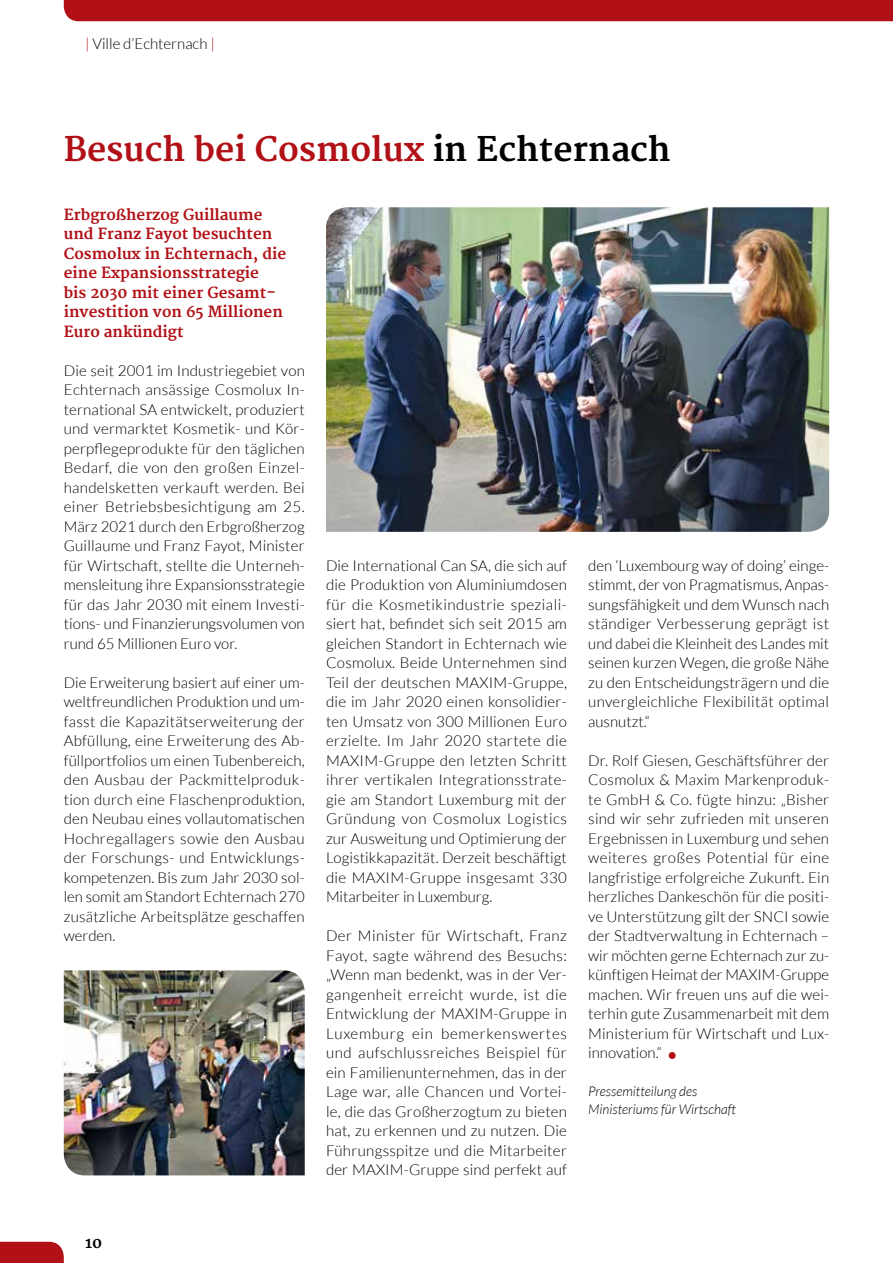
<style>
.page{position:relative;width:893px;height:1263px;background:#fff}
.page>*{position:absolute;margin:0;border:0;box-sizing:border-box;transform-origin:0 0}
.t1{font:300 75px "Lato";color:#b11116}
.t2{font:700 33px "Merriweather";color:#b11116}
.t3{font:300 15px/19.5px "Lato";letter-spacing:.01em;color:#000;text-align:justify}
.t4{font:700 15px/19.5px "Merriweather";color:#b11116}
.t5{font:700 15px "Merriweather";color:#000}
.t6{font:italic 300 13.5px/18px "Lato";color:#000}
.s1{color:#b11116}
.s2{color:#000}
</style>
<div class="page">
<img style="left:326px;top:207px;width:503px;height:325px">
<img style="left:64px;top:970px;width:241px;height:205px">
<div style="left:64px;top:0;width:829px;height:21px;background:#b11116"></div>
<svg style="left:0;top:1242px;width:64px;height:21px"></svg>
<p class="t3" style="left:85px;top:34px;width:131px"><span class="s1">|</span> Ville d’Echternach <span class="s1">|</span></p>
<h2 class="t2" style="left:64px;top:130px;width:608px">Besuch bei Cosmolux <span class="s2">in Echternach</span></h2>
<p class="t4" style="left:64px;top:205px;width:224px">Erbgroßherzog Guillaume und Franz Fayot besuchten<br>Cosmolux in Echternach, die eine Expansionsstrategie<br>bis 2030 mit einer Gesamt&shy;investition von 65 Millionen<br>Euro ankündigt</p>
<p class="t3" style="left:64px;top:361px;width:243px">Die seit 2001 im Industriegebiet von Echternach ansässige Cosmolux In&shy;ternational SA entwickelt, produziert und vermarktet Kosmetik- und Kör&shy;perpflegeprodukte für den täglichen Bedarf, die von den großen Einzel&shy;handelsketten verkauft werden. Bei einer Betriebsbesichtigung am 25.<br>März 2021 durch den Erbgroßherzog Guillaume und Franz Fayot, Minister für Wirtschaft, stellte die Unterneh&shy;mensleitung ihre Expansionsstrategie für das Jahr 2030 mit einem Investi&shy;tions- und Finanzierungsvolumen von rund 65 Millionen Euro vor.</p>
<p class="t3" style="left:64px;top:673px;width:243px">Die Erweiterung basiert auf einer um&shy;weltfreundlichen Produktion und um&shy;fasst die Kapazitätserweiterung der Abfüllung, eine Erweiterung des Ab&shy;füllportfolios um einen Tubenbereich, den Ausbau der Packmittelproduk&shy;tion durch eine Flaschenproduktion, den Neubau eines vollautomatischen Hochregallagers sowie den Ausbau der Forschungs- und Entwicklungs&shy;kompetenzen. Bis zum Jahr 2030 sol&shy;len somit am Standort Echternach 270 zusätzliche Arbeitsplätze geschaffen werden.</p>
<p class="t3" style="left:326px;top:556px;width:243px">Die International Can SA, die sich auf die Produktion von Aluminiumdosen für die Kosmetikindustrie speziali&shy;siert hat, befindet sich seit 2015 am gleichen Standort in Echternach wie Cosmolux. Beide Unternehmen sind Teil der deutschen MAXIM-Gruppe, die im Jahr 2020 einen konsolidier&shy;ten Umsatz von 300 Millionen Euro erzielte. Im Jahr 2020 startete die MAXIM-Gruppe den letzten Schritt ihrer vertikalen Integrationsstrate&shy;gie am Standort Luxemburg mit der Gründung von Cosmolux Logistics zur Ausweitung und Optimierung der Logistikkapazität. Derzeit beschäftigt die MAXIM-Gruppe insgesamt 330<br>Mitarbeiter in Luxemburg.</p>
<p class="t3" style="left:326px;top:926px;width:243px">Der Minister für Wirtschaft, Franz Fayot, sagte während des Besuchs: „Wenn man bedenkt, was in der Ver&shy;gangenheit erreicht wurde, ist die Entwicklung der MAXIM-Gruppe in Luxemburg ein bemerkenswertes und aufschlussreiches Beispiel für ein Familienunternehmen, das in der Lage war, alle Chancen und Vortei&shy;le, die das Großherzogtum zu bieten hat, zu erkennen und zu nutzen. Die Führungsspitze und die Mitarbeiter der MAXIM-Gruppe sind perfekt auf</p>
<p class="t3" style="left:588px;top:556px;width:242px">den ‘Luxembourg way of doing’ einge&shy;stimmt, der von Pragmatismus, Anpas&shy;sungsfähigkeit und dem Wunsch nach ständiger Verbesserung geprägt ist und dabei die Kleinheit des Landes mit seinen kurzen Wegen, die große Nähe zu den Entscheidungsträgern und die unvergleichliche Flexibilität optimal ausnutzt.“</p>
<p class="t3" style="left:588px;top:751px;width:243px">Dr. Rolf Giesen, Geschäftsführer der Cosmolux &amp; Maxim Markenproduk&shy;te GmbH &amp; Co. fügte hinzu: „Bisher sind wir sehr zufrieden mit unseren Ergebnissen in Luxemburg und sehen weiteres großes Potential für eine langfristige erfolgreiche Zukunft. Ein herzliches Dankeschön für die positi&shy;ve Unterstützung gilt der SNCI sowie der Stadtverwaltung in Echternach – wir möchten gerne Echternach zur zu&shy;künftigen Heimat der MAXIM-Gruppe machen. Wir freuen uns auf die wei&shy;terhin gute Zusammenarbeit mit dem Ministerium für Wirtschaft und Lux&shy;innovation.“</p>
<h1 class="t1" style="left:665px;top:991px;width:16px">.</h1>
<p class="t6" style="left:588px;top:1082px;width:149px">Pressemitteilung des<br>Ministeriums für Wirtschaft</p>
<p class="t5" style="left:85px;top:1234px;width:19px">10</p>
</div>
